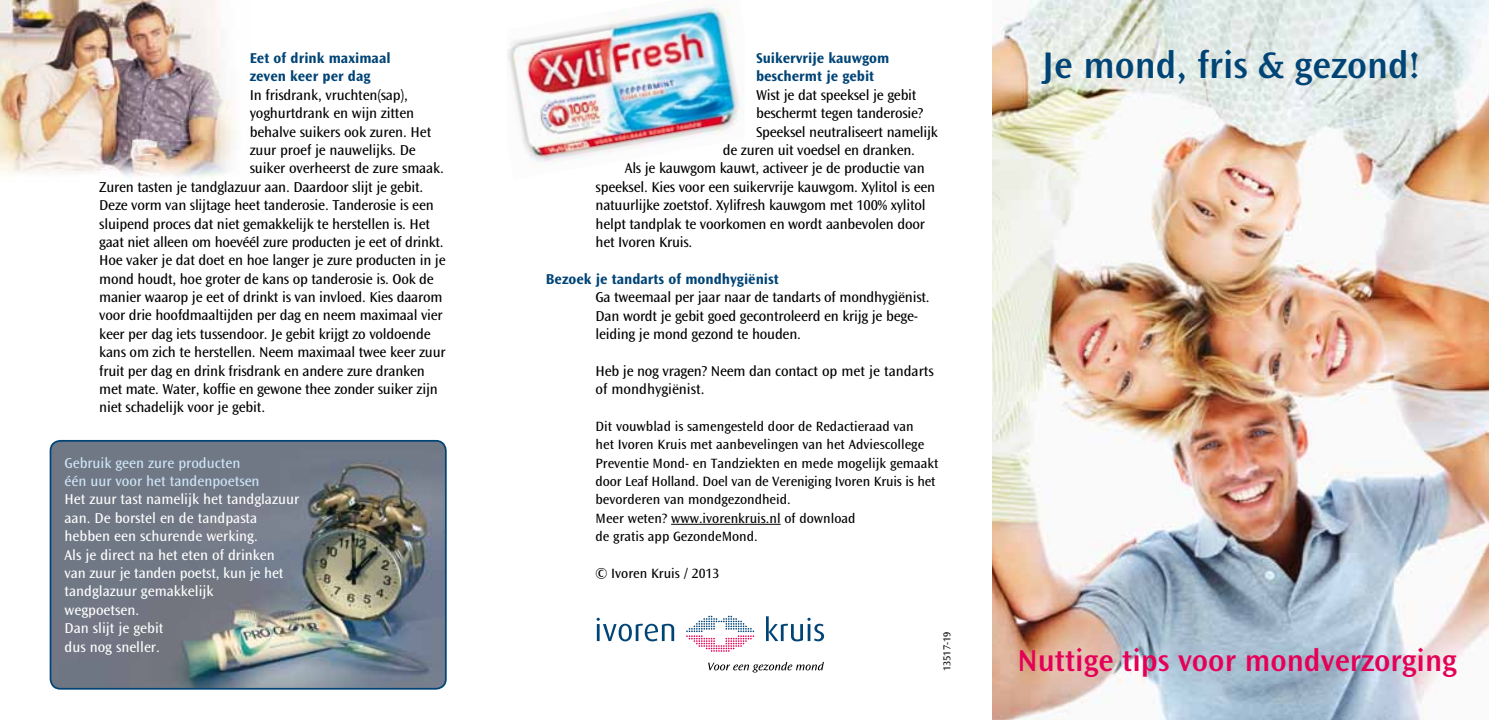
<style>
.page{position:relative;width:1489px;height:720px;background:#fff}
.page>*{position:absolute;margin:0;border:0;box-sizing:border-box;transform-origin:0 0}
.t1{font:600 38.5px "Ocean Sans Std";color:#004476}
.t2{font:600 31.5px "Ocean Sans Std";color:#e50057}
.t3{font:14.88px/18.4px "Ocean Sans Std";letter-spacing:-.015em;color:#000}
.t4{font:14.88px/18.4px "Ocean Sans Std";color:#fff}
.t5{font:700 14.88px/18.4px "Ocean Sans Std";color:#004476}
.t6{font:14.88px/18.4px "Ocean Sans Std";color:#cfe7f9}
.t7{font:14px/18.4px "Ocean Sans Std";color:#000}
.t8{font:10.5px "Ocean Sans Std";color:#000}
</style>
<div class="page">
<img style="left:992px;top:0;width:496px;height:719px">
<img style="left:0;top:0;width:236px;height:178px">
<hr style="left:671px;top:523px;width:109px;height:1px;background:#000">
<img style="left:50px;top:440px;width:396px;height:248px">
<div style="left:50px;top:440px;width:396px;height:249px;border:2px solid #004476;border-radius:10px"></div>
<svg style="left:686px;top:615px;width:68px;height:36px"></svg>
<svg style="left:596px;top:617px;width:78px;height:24px"></svg>
<svg style="left:766px;top:616px;width:58px;height:25px"></svg>
<svg style="left:708px;top:661px;width:115px;height:11px"></svg>
<img style="left:507px;top:5px;width:237px;height:162px">
<p class="t5" style="left:250px;top:49px;width:142px">Eet of drink maximaal zeven keer per dag</p>
<p class="t3" style="left:250px;top:86px;width:160px">In frisdrank, vruchten(sap),</p>
<p class="t3" style="left:250px;top:104px;width:166px">yoghurtdrank en wijn zitten</p>
<p class="t3" style="left:250px;top:123px;width:183px">behalve suikers ook zuren. Het</p>
<p class="t3" style="left:250px;top:141px;width:167px">zuur proef je nauwelijks. De</p>
<p class="t3" style="left:250px;top:159px;width:196px">suiker overheerst de zure smaak.</p>
<p class="t3" style="left:99px;top:178px;width:325px">Zuren tasten je tandglazuur aan. Daardoor slijt je gebit.</p>
<p class="t3" style="left:99px;top:196px;width:336px">Deze vorm van slijtage heet tanderosie. Tanderosie is een</p>
<p class="t3" style="left:99px;top:214px;width:332px">sluipend proces dat niet gemakkelijk te herstellen is. Het</p>
<p class="t3" style="left:99px;top:233px;width:346px">gaat niet alleen om hoevéél zure producten je eet of drinkt.</p>
<p class="t3" style="left:99px;top:251px;width:348px">Hoe vaker je dat doet en hoe langer je zure producten in je</p>
<p class="t3" style="left:99px;top:270px;width:336px">mond houdt, hoe groter de kans op tanderosie is. Ook de</p>
<p class="t3" style="left:99px;top:288px;width:345px">manier waarop je eet of drinkt is van invloed. Kies daarom</p>
<p class="t3" style="left:99px;top:306px;width:345px">voor drie hoofdmaaltijden per dag en neem maximaal vier</p>
<p class="t3" style="left:99px;top:325px;width:333px">keer per dag iets tussendoor. Je gebit krijgt zo voldoende</p>
<p class="t3" style="left:99px;top:343px;width:348px">kans om zich te herstellen. Neem maximaal twee keer zuur</p>
<p class="t3" style="left:99px;top:361px;width:327px">fruit per dag en drink frisdrank en andere zure dranken</p>
<p class="t3" style="left:99px;top:380px;width:340px">met mate. Water, koffie en gewone thee zonder suiker zijn</p>
<p class="t3" style="left:99px;top:398px;width:167px">niet schadelijk voor je gebit.</p>
<p class="t6" style="left:64px;top:453px;width:197px">Gebruik geen zure producten één uur voor het tandenpoetsen</p>
<p class="t4" style="left:64px;top:490px;width:236px">Het zuur tast namelijk het tandglazuur aan. De borstel en de tandpasta hebben een schurende werking.<br>Als je direct na het eten of drinken van zuur je tanden poetst, kun je het tandglazuur gemakkelijk<br>wegpoetsen.<br>Dan slijt je gebit<br>dus nog sneller.</p>
<p class="t5" style="left:756px;top:49px;width:135px">Suikervrije kauwgom beschermt je gebit</p>
<p class="t3" style="left:756px;top:86px;width:162px">Wist je dat speeksel je gebit</p>
<p class="t3" style="left:756px;top:104px;width:169px">beschermt tegen tanderosie?</p>
<p class="t3" style="left:756px;top:123px;width:183px">Speeksel neutraliseert namelijk</p>
<p class="t3" style="left:722px;top:141px;width:194px">de zuren uit voedsel en dranken.</p>
<p class="t3" style="left:624px;top:159px;width:301px">Als je kauwgom kauwt, activeer je de productie van</p>
<p class="t3" style="left:595px;top:178px;width:341px">speeksel. Kies voor een suikervrije kauwgom. Xylitol is een</p>
<p class="t3" style="left:595px;top:196px;width:331px">natuurlijke zoetstof. Xylifresh kauwgom met 100% xylitol</p>
<p class="t3" style="left:595px;top:214px;width:331px">helpt tandplak te voorkomen en wordt aanbevolen door</p>
<p class="t3" style="left:595px;top:233px;width:98px">het Ivoren Kruis.</p>
<p class="t5" style="left:546px;top:270px;width:234px">Bezoek je tandarts of mondhygiënist</p>
<p class="t3" style="left:595px;top:288px;width:335px">Ga tweemaal per jaar naar de tandarts of mondhygiënist.<br>Dan wordt je gebit goed gecontroleerd en krijg je bege&shy;leiding je mond gezond te houden.</p>
<p class="t3" style="left:595px;top:361px;width:340px">Heb je nog vragen? Neem dan contact op met je tandarts of mondhygiënist.</p>
<p class="t7" style="left:595px;top:417px;width:344px">Dit vouwblad is samengesteld door de Redactieraad van<br>het Ivoren Kruis met aanbevelingen van het Adviescollege Preventie Mond- en Tandziekten en mede mogelijk gemaakt door Leaf Holland. Doel van de Vereniging Ivoren Kruis is het bevorderen van mondgezondheid.<br>Meer weten? www.ivorenkruis.nl of download<br>de gratis app GezondeMond.</p>
<p class="t7" style="left:595px;top:564px;width:125px">© Ivoren Kruis / 2013</p>
<p class="t8" style="left:941px;top:670px;width:41px;rotate:-90deg">13517-19</p>
<h1 class="t1" style="left:1042px;top:43px;width:379px">Je mond, fris &amp; gezond!</h1>
<h2 class="t2" style="left:1017px;top:642px;width:441px">Nuttige tips voor mondverzorging</h2>
</div>
